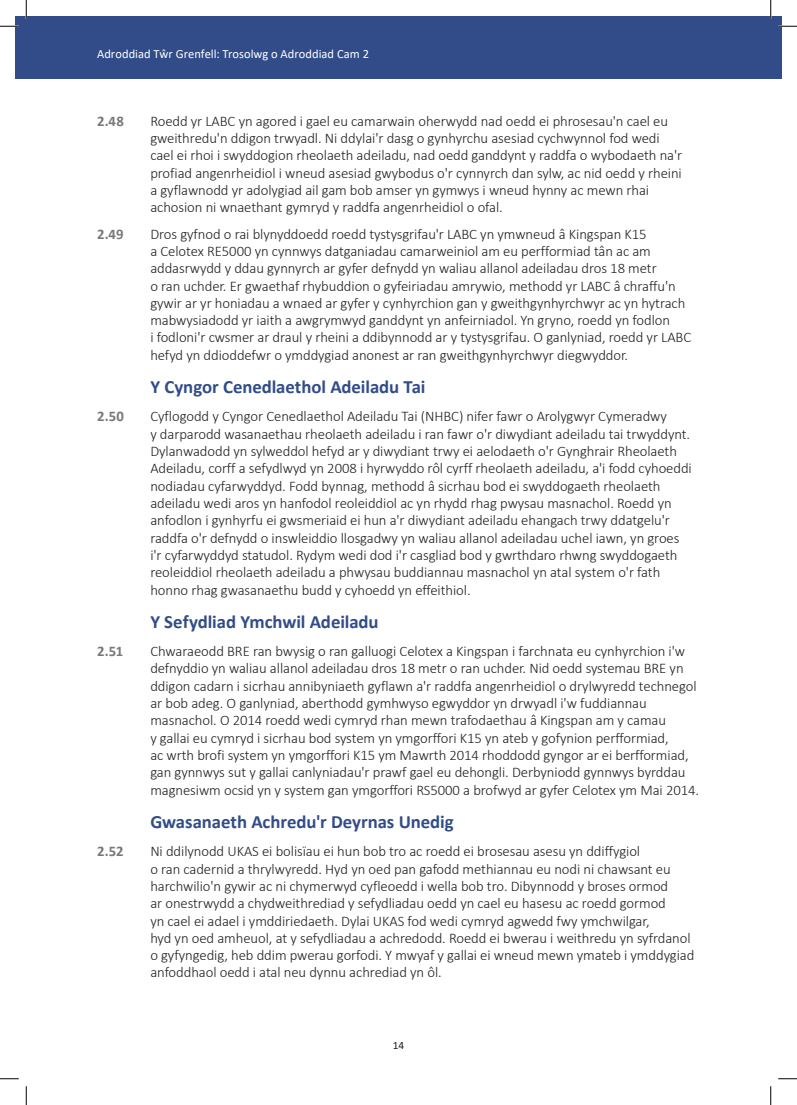
<style>
.page{position:relative;width:797px;height:1105px;background:#fff}
.page>*{position:absolute;margin:0;border:0;box-sizing:border-box;transform-origin:0 0}
.BHead{font:700 18.75px "Calibri";letter-spacing:-.005em;color:#314c88}
.t1{font:300 14.75px/17.2px "Calibri";letter-spacing:-.005em;color:#231f20}
.t2{font:700 14.75px "Calibri";letter-spacing:-.005em;color:#76787b}
.t3{font:12.5px "Calibri";color:#fff}
.t4{font:11.25px "Calibri";color:#231f20}
</style>
<div class="page">
<div style="left:16px;top:16px;width:754px;height:63px;background:#314c88"></div>
<div style="left:770px;top:16px;width:11px;height:63px;background:#314c88"></div>
<svg style="left:0;top:25px;width:19px;height:2px"></svg>
<svg style="left:778px;top:25px;width:19px;height:2px"></svg>
<svg style="left:0;top:1078px;width:19px;height:1px"></svg>
<svg style="left:778px;top:1078px;width:19px;height:1px"></svg>
<svg style="left:25px;top:0;width:2px;height:19px"></svg>
<svg style="left:25px;top:1086px;width:2px;height:19px"></svg>
<svg style="left:770px;top:0;width:1px;height:19px"></svg>
<svg style="left:770px;top:1086px;width:1px;height:19px"></svg>
<p class="t3" style="left:97px;top:45px;width:273px">Adroddiad Tŵr Grenfell: Trosolwg o Adroddiad Cam 2</p>
<p class="t2" style="left:97px;top:111px;width:28px">2.48</p>
<p class="t1" style="left:150px;top:112px;width:533px">Roedd yr LABC yn agored i gael eu camarwain oherwydd nad oedd ei phrosesau'n cael eu gweithredu'n ddigon trwyadl. Ni ddylai'r dasg o gynhyrchu asesiad cychwynnol fod wedi cael ei rhoi i swyddogion rheolaeth adeiladu, nad oedd ganddynt y raddfa o wybodaeth na'r profiad angenrheidiol i wneud asesiad gwybodus o'r cynnyrch dan sylw, ac nid oedd y rheini a gyflawnodd yr adolygiad ail gam bob amser yn gymwys i wneud hynny ac mewn rhai achosion ni wnaethant gymryd y raddfa angenrheidiol o ofal.</p>
<p class="t2" style="left:97px;top:223px;width:28px">2.49</p>
<p class="t1" style="left:150px;top:225px;width:542px">Dros gyfnod o rai blynyddoedd roedd tystysgrifau'r LABC yn ymwneud â Kingspan K15<br>a Celotex RE5000 yn cynnwys datganiadau camarweiniol am eu perfformiad tân ac am addasrwydd y ddau gynnyrch ar gyfer defnydd yn waliau allanol adeiladau dros 18 metr<br>o ran uchder. Er gwaethaf rhybuddion o gyfeiriadau amrywio, methodd yr LABC â chraffu'n gywir ar yr honiadau a wnaed ar gyfer y cynhyrchion gan y gweithgynhyrchwyr ac yn hytrach mabwysiadodd yr iaith a awgrymwyd ganddynt yn anfeirniadol. Yn gryno, roedd yn fodlon<br>i fodloni'r cwsmer ar draul y rheini a ddibynnodd ar y tystysgrifau. O ganlyniad, roedd yr LABC hefyd yn ddioddefwr o ymddygiad anonest ar ran gweithgynhyrchwyr diegwyddor.</p>
<h3 class="BHead" style="left:150px;top:374px;width:276px">Y Cyngor Cenedlaethol Adeiladu Tai</h3>
<p class="t2" style="left:97px;top:406px;width:28px">2.50</p>
<p class="t1" style="left:150px;top:408px;width:543px">Cyflogodd y Cyngor Cenedlaethol Adeiladu Tai (NHBC) nifer fawr o Arolygwyr Cymeradwy<br>y darparodd wasanaethau rheolaeth adeiladu i ran fawr o'r diwydiant adeiladu tai trwyddynt.<br>Dylanwadodd yn sylweddol hefyd ar y diwydiant trwy ei aelodaeth o'r Gynghrair Rheolaeth Adeiladu, corff a sefydlwyd yn 2008 i hyrwyddo rôl cyrff rheolaeth adeiladu, a'i fodd cyhoeddi nodiadau cyfarwyddyd. Fodd bynnag, methodd â sicrhau bod ei swyddogaeth rheolaeth adeiladu wedi aros yn hanfodol reoleiddiol ac yn rhydd rhag pwysau masnachol. Roedd yn anfodlon i gynhyrfu ei gwsmeriaid ei hun a'r diwydiant adeiladu ehangach trwy ddatgelu'r raddfa o'r defnydd o inswleiddio llosgadwy yn waliau allanol adeiladau uchel iawn, yn groes i'r cyfarwyddyd statudol. Rydym wedi dod i'r casgliad bod y gwrthdaro rhwng swyddogaeth reoleiddiol rheolaeth adeiladu a phwysau buddiannau masnachol yn atal system o'r fath honno rhag gwasanaethu budd y cyhoedd yn effeithiol.</p>
<h3 class="BHead" style="left:150px;top:609px;width:230px">Y Sefydliad Ymchwil Adeiladu</h3>
<p class="t2" style="left:97px;top:641px;width:28px">2.51</p>
<p class="t1" style="left:150px;top:642px;width:550px">Chwaraeodd BRE ran bwysig o ran galluogi Celotex a Kingspan i farchnata eu cynhyrchion i'w defnyddio yn waliau allanol adeiladau dros 18 metr o ran uchder. Nid oedd systemau BRE yn ddigon cadarn i sicrhau annibyniaeth gyflawn a'r raddfa angenrheidiol o drylwyredd technegol ar bob adeg. O ganlyniad, aberthodd gymhwyso egwyddor yn drwyadl i'w fuddiannau masnachol. O 2014 roedd wedi cymryd rhan mewn trafodaethau â Kingspan am y camau<br>y gallai eu cymryd i sicrhau bod system yn ymgorffori K15 yn ateb y gofynion perfformiad,<br>ac wrth brofi system yn ymgorffori K15 ym Mawrth 2014 rhoddodd gyngor ar ei berfformiad, gan gynnwys sut y gallai canlyniadau'r prawf gael eu dehongli. Derbyniodd gynnwys byrddau magnesiwm ocsid yn y system gan ymgorffori RS5000 a brofwyd ar gyfer Celotex ym Mai 2014.</p>
<h3 class="BHead" style="left:150px;top:809px;width:305px">Gwasanaeth Achredu'r Deyrnas Unedig</h3>
<p class="t2" style="left:97px;top:841px;width:28px">2.52</p>
<p class="t1" style="left:150px;top:842px;width:545px">Ni ddilynodd UKAS ei bolisïau ei hun bob tro ac roedd ei brosesau asesu yn ddiffygiol<br>o ran cadernid a thrylwyredd. Hyd yn oed pan gafodd methiannau eu nodi ni chawsant eu harchwilio'n gywir ac ni chymerwyd cyfleoedd i wella bob tro. Dibynnodd y broses ormod<br>ar onestrwydd a chydweithrediad y sefydliadau oedd yn cael eu hasesu ac roedd gormod<br>yn cael ei adael i ymddiriedaeth. Dylai UKAS fod wedi cymryd agwedd fwy ymchwilgar,<br>hyd yn oed amheuol, at y sefydliadau a achredodd. Roedd ei bwerau i weithredu yn syfrdanol o gyfyngedig, heb ddim pwerau gorfodi. Y mwyaf y gallai ei wneud mewn ymateb i ymddygiad anfoddhaol oedd i atal neu dynnu achrediad yn ôl.</p>
<p class="t4" style="left:393px;top:1037px;width:13px">14</p>
</div>
